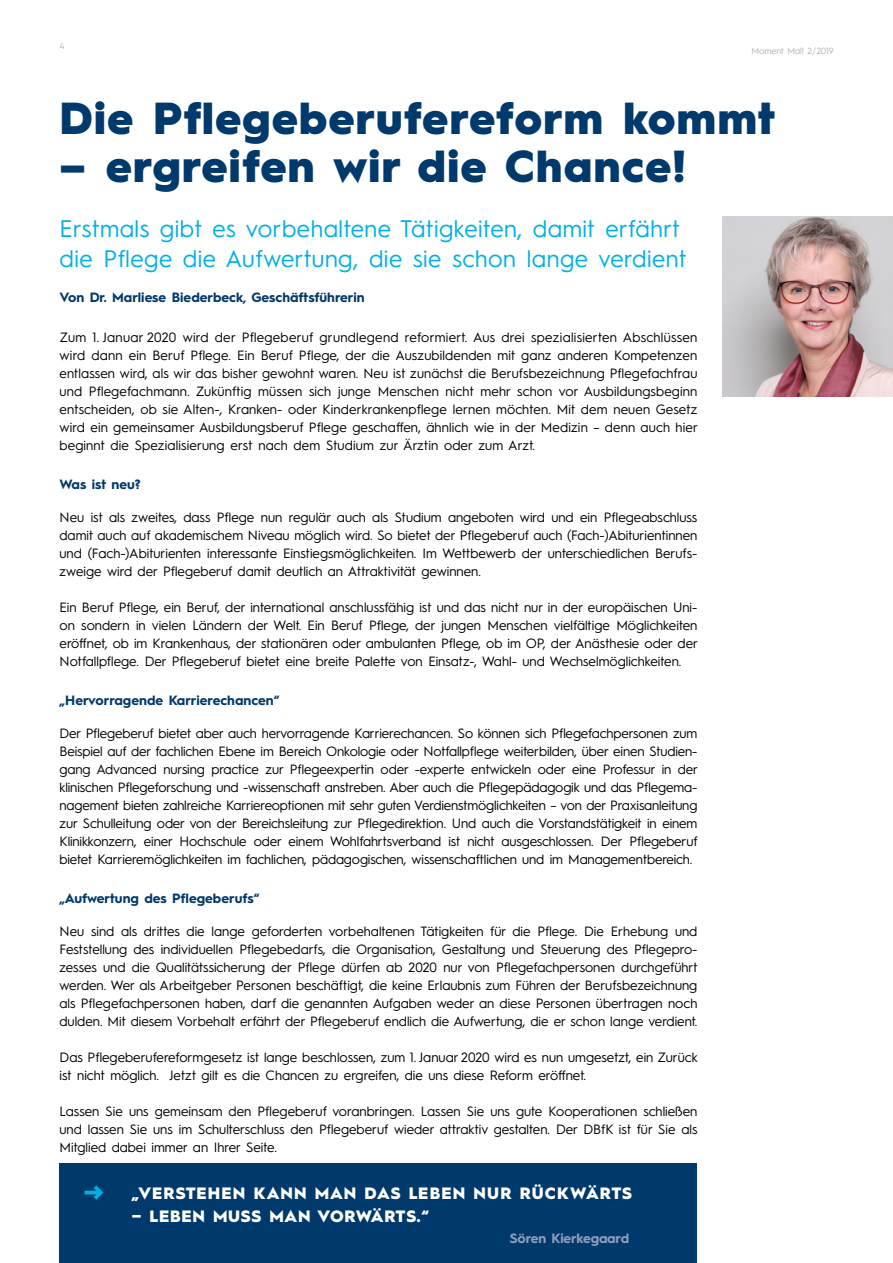
<style>
.page{position:relative;width:893px;height:1263px;background:#fff}
.page>*{position:absolute;margin:0;border:0;box-sizing:border-box;transform-origin:0 0}
.t1{font:900 45px "Hurme Geometric Sans 1";letter-spacing:.02em;color:#00396b}
.t2{font:700 27px "Hurme Geometric Sans 1";color:#00b0e6}
.t3{font:24px/30px "Hurme Geometric Sans 1";letter-spacing:.02em;color:#00b0e6}
.t4{font:900 16.5px "Hurme Geometric Sans 1";letter-spacing:.055em;color:#fff}
.t5{font:13.5px/18px "Hurme Geometric Sans 1";color:#000;text-align:justify}
.t6{font:700 13.5px "Hurme Geometric Sans 1";color:#00396b}
.t7{font:700 13.5px "Hurme Geometric Sans 1";letter-spacing:-.01em;color:#8d9dbc}
.t8{font:9px "Hurme Geometric Sans 1";letter-spacing:-.01em;color:#b1b3b4}
</style>
<div class="page">
<div style="left:60px;top:1164px;width:637px;height:99px;background:#00396b"></div>
<img style="left:723px;top:216px;width:170px;height:180px">
<p class="t8" style="left:60px;top:40px;width:7px">4</p>
<p class="t8" style="left:751px;top:45px;width:84px">Moment Mal! 2/2019</p>
<h1 class="t1" style="left:60px;top:87px;width:717px">Die Pflegeberufereform kommt</h1>
<h1 class="t1" style="left:60px;top:135px;width:628px">– ergreifen wir die Chance!</h1>
<h3 class="t3" style="left:60px;top:212px;width:628px">Erstmals gibt es vorbehaltene Tätigkeiten, damit erfährt die Pflege die Aufwertung, die sie schon lange verdient</h3>
<p class="t6" style="left:60px;top:288px;width:307px">Von Dr. Marliese Biederbeck, Geschäftsführerin</p>
<p class="t5" style="left:60px;top:327px;width:640px">Zum 1. Januar 2020 wird der Pflegeberuf grundlegend reformiert. Aus drei spezialisierten Abschlüssen wird dann ein Beruf Pflege. Ein Beruf Pflege, der die Auszubildenden mit ganz anderen Kompetenzen entlassen wird, als wir das bisher gewohnt waren. Neu ist zunächst die Berufsbezeichnung Pflegefachfrau und Pflegefachmann. Zukünftig müssen sich junge Menschen nicht mehr schon vor Ausbildungsbeginn entscheiden, ob sie Alten-, Kranken- oder Kinderkrankenpflege lernen möchten. Mit dem neuen Gesetz wird ein gemeinsamer Ausbildungsberuf Pflege geschaffen, ähnlich wie in der Medizin – denn auch hier beginnt die Spezialisierung erst nach dem Studium zur Ärztin oder zum Arzt.</p>
<p class="t6" style="left:60px;top:475px;width:83px">Was ist neu?</p>
<p class="t5" style="left:60px;top:507px;width:639px">Neu ist als zweites, dass Pflege nun regulär auch als Studium angeboten wird und ein Pflegeabschluss damit auch auf akademischem Niveau möglich wird. So bietet der Pflegeberuf auch (Fach-)Abiturientinnen und (Fach-)Abiturienten interessante Einstiegsmöglichkeiten. Im Wettbewerb der unterschiedlichen Berufs&shy;zweige wird der Pflegeberuf damit deutlich an Attraktivität gewinnen.</p>
<p class="t5" style="left:60px;top:597px;width:640px">Ein Beruf Pflege, ein Beruf, der international anschlussfähig ist und das nicht nur in der europäischen Uni&shy;on sondern in vielen Ländern der Welt. Ein Beruf Pflege, der jungen Menschen vielfältige Möglichkeiten eröffnet, ob im Krankenhaus, der stationären oder ambulanten Pflege, ob im OP, der Anästhesie oder der Notfallpflege. Der Pflegeberuf bietet eine breite Palette von Einsatz-, Wahl- und Wechselmöglichkeiten.</p>
<p class="t6" style="left:60px;top:691px;width:221px">„Hervorragende Karrierechancen“</p>
<p class="t5" style="left:60px;top:723px;width:640px">Der Pflegeberuf bietet aber auch hervorragende Karrierechancen. So können sich Pflegefachpersonen zum Beispiel auf der fachlichen Ebene im Bereich Onkologie oder Notfallpflege weiterbilden, über einen Studien&shy;gang Advanced nursing practice zur Pflegeexpertin oder -experte entwickeln oder eine Professur in der klinischen Pflegeforschung und -wissenschaft anstreben. Aber auch die Pflegepädagogik und das Pflegema&shy;nagement bieten zahlreiche Karriereoptionen mit sehr guten Verdienstmöglichkeiten – von der Praxisanleitung zur Schulleitung oder von der Bereichsleitung zur Pflegedirektion. Und auch die Vorstandstätigkeit in einem Klinikkonzern, einer Hochschule oder einem Wohlfahrtsverband ist nicht ausgeschlossen. Der Pflegeberuf bietet Karrieremöglichkeiten im fachlichen, pädagogischen, wissenschaftlichen und im Managementbereich.</p>
<p class="t6" style="left:60px;top:889px;width:201px">„Aufwertung des Pflegeberufs“</p>
<p class="t5" style="left:60px;top:921px;width:639px">Neu sind als drittes die lange geforderten vorbehaltenen Tätigkeiten für die Pflege. Die Erhebung und Feststellung des individuellen Pflegebedarfs, die Organisation, Gestaltung und Steuerung des Pflegepro&shy;zesses und die Qualitätssicherung der Pflege dürfen ab 2020 nur von Pflegefachpersonen durchgeführt werden. Wer als Arbeitgeber Personen beschäftigt, die keine Erlaubnis zum Führen der Berufsbezeichnung als Pflegefachpersonen haben, darf die genannten Aufgaben weder an diese Personen übertragen noch dulden. Mit diesem Vorbehalt erfährt der Pflegeberuf endlich die Aufwertung, die er schon lange verdient.</p>
<p class="t5" style="left:60px;top:1047px;width:640px">Das Pflegeberufereformgesetz ist lange beschlossen, zum 1. Januar 2020 wird es nun umgesetzt, ein Zurück ist nicht möglich. Jetzt gilt es die Chancen zu ergreifen, die uns diese Reform eröffnet.</p>
<p class="t5" style="left:60px;top:1101px;width:639px">Lassen Sie uns gemeinsam den Pflegeberuf voranbringen. Lassen Sie uns gute Kooperationen schließen und lassen Sie uns im Schulterschluss den Pflegeberuf wieder attraktiv gestalten. Der DBfK ist für Sie als Mitglied dabei immer an Ihrer Seite.</p>
<h2 class="t2" style="left:84px;top:1173px;width:22px">→</h2>
<p class="t4" style="left:132px;top:1182px;width:502px">„VERSTEHEN KANN MAN DAS LEBEN NUR RÜCKWÄRTS</p>
<p class="t4" style="left:132px;top:1204px;width:299px">– LEBEN MUSS MAN VORWÄRTS.“</p>
<p class="t7" style="left:510px;top:1229px;width:121px">Sören Kierkegaard</p>
</div>
